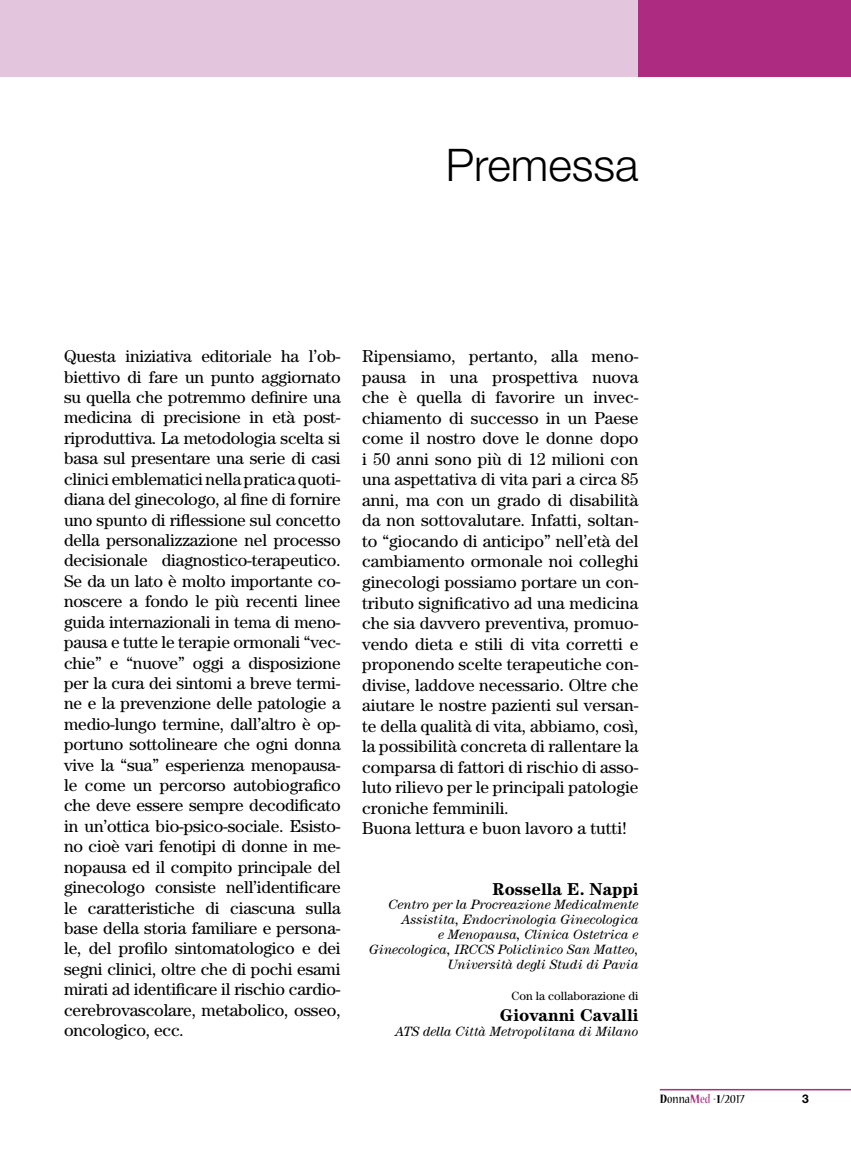
<style>
.page{position:relative;width:851px;height:1149px;background:#fff}
.page>*{position:absolute;margin:0;border:0;box-sizing:border-box;transform-origin:0 0}
.t1{font:300 45px "Helvetica Neue LT Std";color:#000}
.t2{font:17.25px/20.4px "Century Std";color:#000;text-align:justify}
.t3{font:700 17.25px "Century Std";color:#000}
.t4{font:italic 13.5px/15px "Century Std";color:#000;text-align:right}
.t5{font:condensed 13.5px "Nueva Std";color:#000;scale:1.1 1}
.t6{font:12px "Century Std";color:#000}
.t7{font:700 12px "Helvetica Neue LT Std";color:#000}
.s1{font-weight:700}
.s2{font-weight:700;color:#ad2b80}
.s3{color:#ad2b80}
.s4{font-weight:700;color:#8298c7}
</style>
<div class="page">
<div style="left:0;top:0;width:850px;height:77px;background:#e3c5dd"></div>
<div style="left:638px;top:0;width:212px;height:77px;background:#ad2b80"></div>
<hr style="left:659px;top:1088px;width:191px;height:2px;background:#ad2b80">
<h1 class="t1" style="left:446px;top:138px;width:194px">Premessa</h1>
<p class="t2" style="left:64px;top:345px;width:278px">Questa iniziativa editoriale ha l’ob&shy;biettivo di fare un punto aggiornato su quella che potremmo definire una medicina di precisione in età post&shy;riproduttiva. La metodologia scelta si basa sul presentare una serie di casi clinici emblematici nella pratica quoti&shy;diana del ginecologo, al fine di fornire uno spunto di riflessione sul concetto della personalizzazione nel processo decisionale diagnostico-terapeutico.<br>Se da un lato è molto importante co&shy;noscere a fondo le più recenti linee guida internazionali in tema di meno&shy;pausa e tutte le terapie ormonali “vec&shy;chie” e “nuove” oggi a disposizione per la cura dei sintomi a breve termi&shy;ne e la prevenzione delle patologie a medio-lungo termine, dall’altro è op&shy;portuno sottolineare che ogni donna vive la “sua” esperienza menopausa&shy;le come un percorso autobiografico che deve essere sempre decodificato in un’ottica bio-psico-sociale. Esisto&shy;no cioè vari fenotipi di donne in me&shy;nopausa ed il compito principale del ginecologo consiste nell’identificare le caratteristiche di ciascuna sulla base della storia familiare e persona&shy;le, del profilo sintomatologico e dei segni clinici, oltre che di pochi esami mirati ad identificare il rischio cardio&shy;cerebrovascolare, metabolico, osseo, oncologico, ecc.</p>
<p class="t2" style="left:362px;top:346px;width:278px;text-align:left">Ripensiamo, pertanto, alla meno&shy;pausa in una prospettiva nuova che è quella di favorire un invec&shy;chiamento di successo in un Paese come il nostro dove le donne dopo i 50 anni sono più di 12 milioni con una aspettativa di vita pari a circa 85 anni, ma con un grado di disabilità da non sottovalutare. Infatti, soltan&shy;to “giocando di anticipo” nell’età del cambiamento ormonale noi colleghi ginecologi possiamo portare un con&shy;tributo significativo ad una medicina che sia davvero preventiva, promuo&shy;vendo dieta e stili di vita corretti e proponendo scelte terapeutiche con&shy;divise, laddove necessario. Oltre che aiutare le nostre pazienti sul versan&shy;te della qualità di vita, abbiamo, così, la possibilità concreta di rallentare la comparsa di fattori di rischio di asso&shy;luto rilievo per le principali patologie croniche femminili.<br>Buona lettura e buon lavoro a tutti!</p>
<p class="t3" style="left:492px;top:878px;width:147px">Rossella E. Nappi</p>
<p class="t4" style="left:369px;top:896px;width:271px">Centro per la Procreazione Medicalmente Assistita, Endocrinologia Ginecologica<br>e Menopausa, Clinica Ostetrica e Ginecologica, IRCCS Policlinico San Matteo, Università degli Studi di Pavia</p>
<p class="t6" style="left:511px;top:988px;width:129px">Con la collaborazione di</p>
<p class="t3" style="left:500px;top:1004px;width:140px">Giovanni Cavalli</p>
<p class="t4" style="left:395px;top:1023px;width:245px">ATS della Città Metropolitana di Milano</p>
<p class="t5" style="left:659px;top:1092px;width:79px"><span class="s1">D</span>onna<span class="s2">M</span><span class="s3">ed</span><span class="s4">•</span><span class="s1">1</span>/2017</p>
<p class="t7" style="left:801px;top:1090px;width:8px">3</p>
</div>
